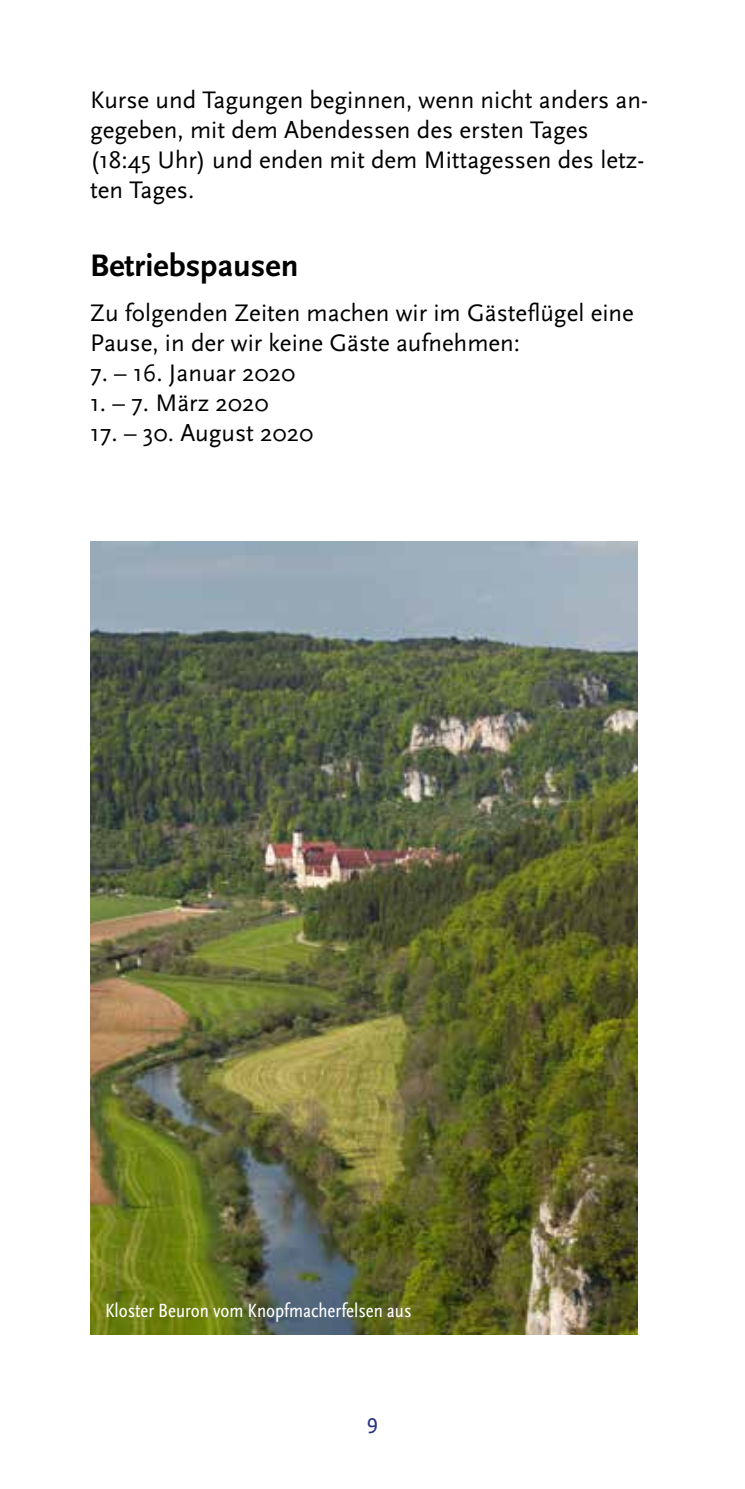
<style>
.page{position:relative;width:745px;height:1489px;background:#fff}
.page>*{position:absolute;margin:0;border:0;box-sizing:border-box;transform-origin:0 0}
.t1{font:700 32.5px "Scala Sans";color:#000}
.t2{font:25px/30px "Scala Sans";color:#000}
.t3{font:22.5px "Scala Sans LF";color:#253483}
.t4{font:20px "Scala Sans Regular Con";color:#fff}
</style>
<div class="page">
<img style="left:90px;top:541px;width:546px;height:793px">
<p class="t2" style="left:90px;top:86px;width:559px">Kurse und Tagungen beginnen, wenn nicht anders an&shy;gegeben, mit dem Abendessen des ersten Tages (18:45 Uhr) und enden mit dem Mittagessen des letz&shy;ten Tages.</p>
<h1 class="t1" style="left:90px;top:248px;width:210px">Betriebspausen</h1>
<p class="t2" style="left:90px;top:298px;width:545px">Zu folgenden Zeiten machen wir im Gästeflügel eine<br>Pause, in der wir keine Gäste aufnehmen:</p>
<p class="t2" style="left:90px;top:358px;width:207px">7. – 16. Januar 2020</p>
<p class="t2" style="left:90px;top:388px;width:180px">1. – 7. März 2020</p>
<p class="t2" style="left:90px;top:418px;width:225px">17. – 30. August 2020</p>
<p class="t4" style="left:105px;top:1299px;width:307px">Kloster Beuron vom Knopfmacherfelsen aus</p>
<p class="t3" style="left:366px;top:1413px;width:13px">9</p>
</div>
